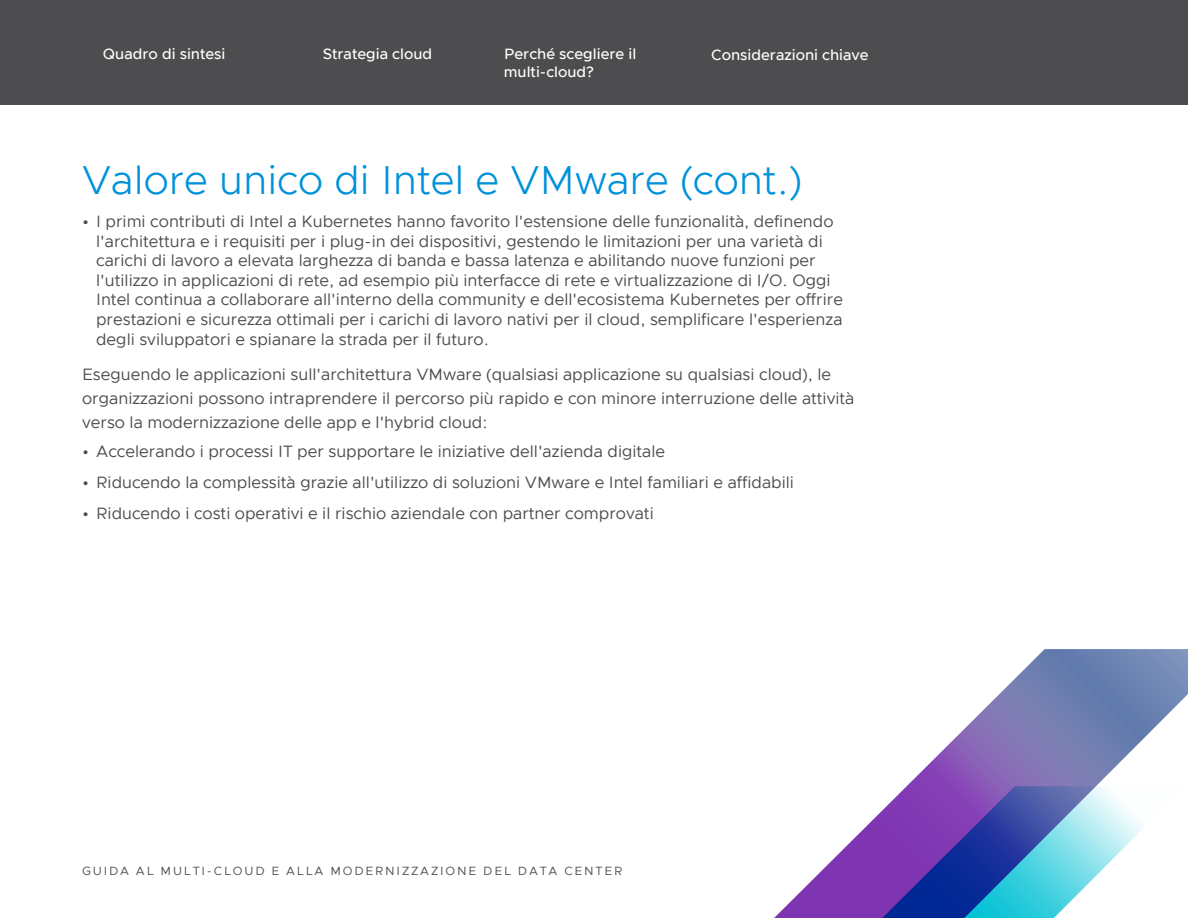
<style>
.page{position:relative;width:1188px;height:918px;background:#fff}
.page>*{position:absolute;margin:0;border:0;box-sizing:border-box;transform-origin:0 0}
.t1{font:300 40.5px "Metropolis";color:#0091da}
.t2{font:16.5px/19.6px "Metropolis";color:#4d4d4f}
.t3{font:500 15px/18px "Metropolis";color:#fff}
.t4{font:12px "Metropolis";letter-spacing:.15em;color:#4d4d4f}
</style>
<div class="page">
<svg style="left:774px;top:649px;width:414px;height:269px"></svg>
<svg style="left:849px;top:786px;width:336px;height:132px"></svg>
<div style="left:0;top:0;width:1188px;height:105px;background:#4d4d4f"></div>
<p class="t3" style="left:103px;top:45px;width:124px">Quadro di sintesi</p>
<p class="t3" style="left:323px;top:45px;width:111px">Strategia cloud</p>
<p class="t3" style="left:504px;top:45px;width:134px">Perché scegliere il multi-cloud?</p>
<p class="t3" style="left:711px;top:45px;width:159px">Considerazioni chiave</p>
<h1 class="t1" style="left:82px;top:155px;width:722px">Valore unico di Intel e VMware (cont.)</h1>
<p class="t2" style="left:96px;top:212px;width:748px;text-indent:-14px">• I primi contributi di Intel a Kubernetes hanno favorito l'estensione delle funzionalità, definendo l'architettura e i requisiti per i plug-in dei dispositivi, gestendo le limitazioni per una varietà di carichi di lavoro a elevata larghezza di banda e bassa latenza e abilitando nuove funzioni per l'utilizzo in applicazioni di rete, ad esempio più interfacce di rete e virtualizzazione di I/O. Oggi Intel continua a collaborare all'interno della community e dell'ecosistema Kubernetes per offrire prestazioni e sicurezza ottimali per i carichi di lavoro nativi per il cloud, semplificare l'esperienza degli sviluppatori e spianare la strada per il futuro.</p>
<p class="t2" style="left:82px;top:362px;width:774px;line-height:24px">Eseguendo le applicazioni sull'architettura VMware (qualsiasi applicazione su qualsiasi cloud), le organizzazioni possono intraprendere il percorso più rapido e con minore interruzione delle attività verso la modernizzazione delle app e l'hybrid cloud:</p>
<p class="t2" style="left:82px;top:442px;width:585px">• Accelerando i processi IT per supportare le iniziative dell'azienda digitale</p>
<p class="t2" style="left:82px;top:473px;width:713px">• Riducendo la complessità grazie all'utilizzo di soluzioni VMware e Intel familiari e affidabili</p>
<p class="t2" style="left:82px;top:504px;width:573px">• Riducendo i costi operativi e il rischio aziendale con partner comprovati</p>
<p class="t4" style="left:82px;top:864px;width:542px">GUIDA AL MULTI-CLOUD E ALLA MODERNIZZAZIONE DEL DATA CENTER</p>
</div>
